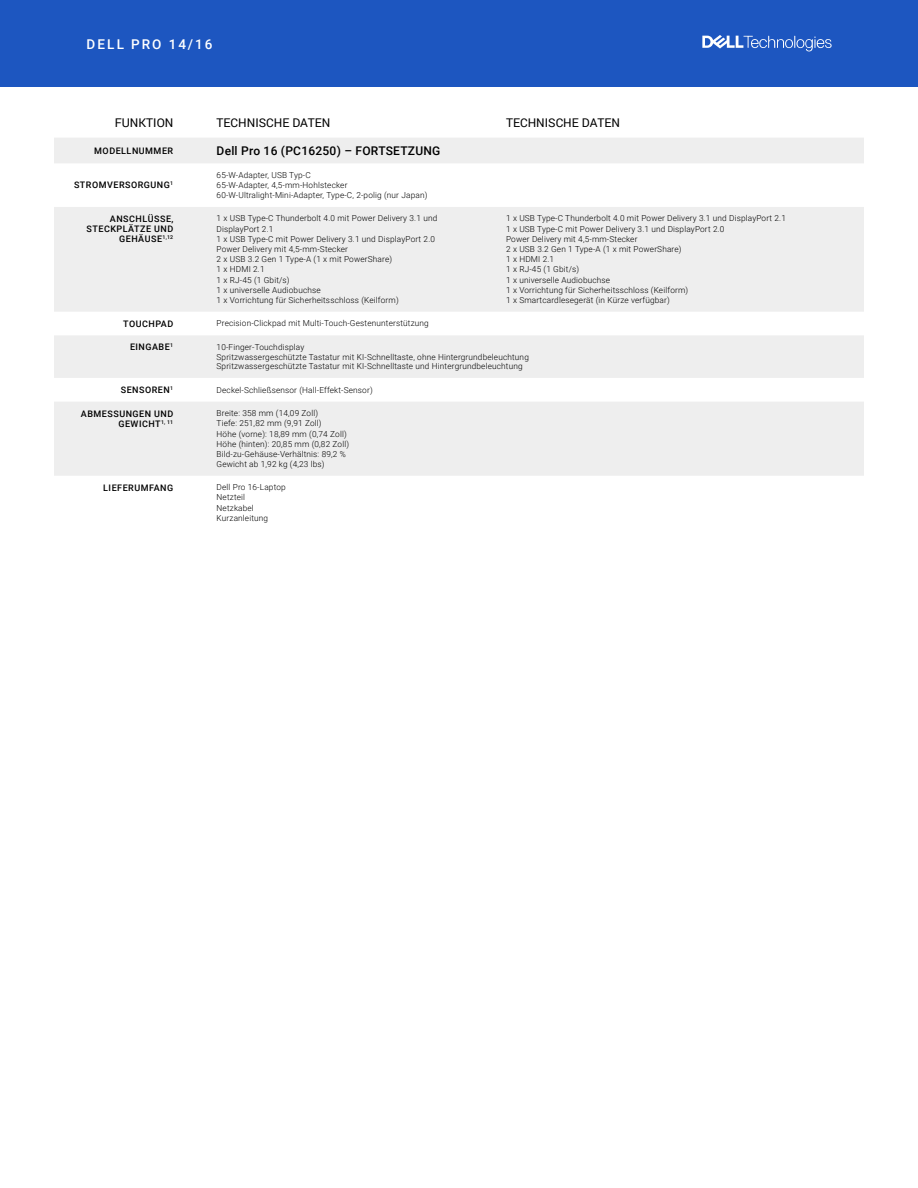
<style>
.page{position:relative;width:918px;height:1188px;background:#fff}
.page>*{position:absolute;margin:0;border:0;box-sizing:border-box;transform-origin:0 0}
.t1{font:500 13.5px "Roboto";letter-spacing:.155em;color:#fff}
.t2{font:12px "Roboto";color:#000}
.t3{font:500 12px "Roboto";letter-spacing:.02em;color:#000}
.t4{font:500 9px/10.2px "Roboto";letter-spacing:.055em;color:#000;text-align:right}
.t5{font:300 8.25px/10.2px "Roboto";letter-spacing:.02em;color:#000}
</style>
<div class="page">
<div style="left:0;top:0;width:918px;height:86px;background:#1d56c0"></div>
<svg style="left:702px;top:35px;width:130px;height:16px"></svg>
<svg style="left:54px;top:138px;width:810px;height:338px;fill:#eee"></svg>
<h1 class="t1" style="left:87px;top:35px;width:127px">DELL PRO 14/16</h1>
<h2 class="t2" style="left:115px;top:114px;width:60px">FUNKTION</h2>
<h2 class="t2" style="left:217px;top:114px;width:115px">TECHNISCHE DATEN</h2>
<h2 class="t2" style="left:506px;top:114px;width:115px">TECHNISCHE DATEN</h2>
<p class="t4" style="left:94px;top:145px;width:80px">MODELLNUMMER</p>
<h2 class="t3" style="left:217px;top:142px;width:225px">Dell Pro 16 (PC16250) – FORTSETZUNG</h2>
<p class="t4" style="left:74px;top:180px;width:101px">STROMVERSORGUNG<sup>1</sup></p>
<p class="t5" style="left:217px;top:170px;width:212px">65-W-Adapter, USB Typ-C<br>65-W-Adapter, 4,5-mm-Hohlstecker<br>60-W-Ultralight-Mini-Adapter, Type-C, 2-polig (nur Japan)</p>
<p class="t4" style="left:87px;top:213px;width:88px">ANSCHLÜSSE,<br>STECKPLÄTZE UND<br>GEHÄUSE<sup>1,12</sup></p>
<p class="t5" style="left:217px;top:213px;width:222px">1 x USB Type-C Thunderbolt 4.0 mit Power Delivery 3.1 und DisplayPort 2.1<br>1 x USB Type-C mit Power Delivery 3.1 und DisplayPort 2.0<br>Power Delivery mit 4,5-mm-Stecker<br>2 x USB 3.2 Gen 1 Type-A (1 x mit PowerShare)<br>1 x HDMI 2.1<br>1 x RJ-45 (1 Gbit/s)<br>1 x universelle Audiobuchse<br>1 x Vorrichtung für Sicherheitsschloss (Keilform)</p>
<p class="t5" style="left:506px;top:213px;width:281px">1 x USB Type-C Thunderbolt 4.0 mit Power Delivery 3.1 und DisplayPort 2.1<br>1 x USB Type-C mit Power Delivery 3.1 und DisplayPort 2.0<br>Power Delivery mit 4,5-mm-Stecker<br>2 x USB 3.2 Gen 1 Type-A (1 x mit PowerShare)<br>1 x HDMI 2.1<br>1 x RJ-45 (1 Gbit/s)<br>1 x universelle Audiobuchse<br>1 x Vorrichtung für Sicherheitsschloss (Keilform)<br>1 x Smartcardlesegerät (in Kürze verfügbar)</p>
<p class="t4" style="left:123px;top:318px;width:52px">TOUCHPAD</p>
<p class="t5" style="left:217px;top:318px;width:214px">Precision-Clickpad mit Multi-Touch-Gestenunterstützung</p>
<p class="t4" style="left:130px;top:342px;width:45px">EINGABE<sup>1</sup></p>
<p class="t5" style="left:217px;top:342px;width:314px;line-height:9.8px">10-Finger-Touchdisplay<br>Spritzwassergeschützte Tastatur mit KI-Schnelltaste, ohne Hintergrundbeleuchtung<br>Spritzwassergeschützte Tastatur mit KI-Schnelltaste und Hintergrundbeleuchtung</p>
<p class="t4" style="left:121px;top:384px;width:54px">SENSOREN<sup>1</sup></p>
<p class="t5" style="left:217px;top:384px;width:158px">Deckel-Schließsensor (Hall-Effekt-Sensor)</p>
<p class="t4" style="left:81px;top:408px;width:94px">ABMESSUNGEN UND<br>GEWICHT<sup>1,</sup> <sup>11</sup></p>
<p class="t5" style="left:217px;top:408px;width:134px">Breite: 358 mm (14,09 Zoll)<br>Tiefe: 251,82 mm (9,91 Zoll)<br>Höhe (vorne): 18,89 mm (0,74 Zoll)<br>Höhe (hinten): 20,85 mm (0,82 Zoll)<br>Bild-zu-Gehäuse-Verhältnis: 89,2 %<br>Gewicht ab 1,92 kg (4,23 lbs)</p>
<p class="t4" style="left:103px;top:482px;width:71px">LIEFERUMFANG</p>
<p class="t5" style="left:217px;top:482px;width:71px">Dell Pro 16-Laptop<br>Netzteil<br>Netzkabel<br>Kurzanleitung</p>
</div>
